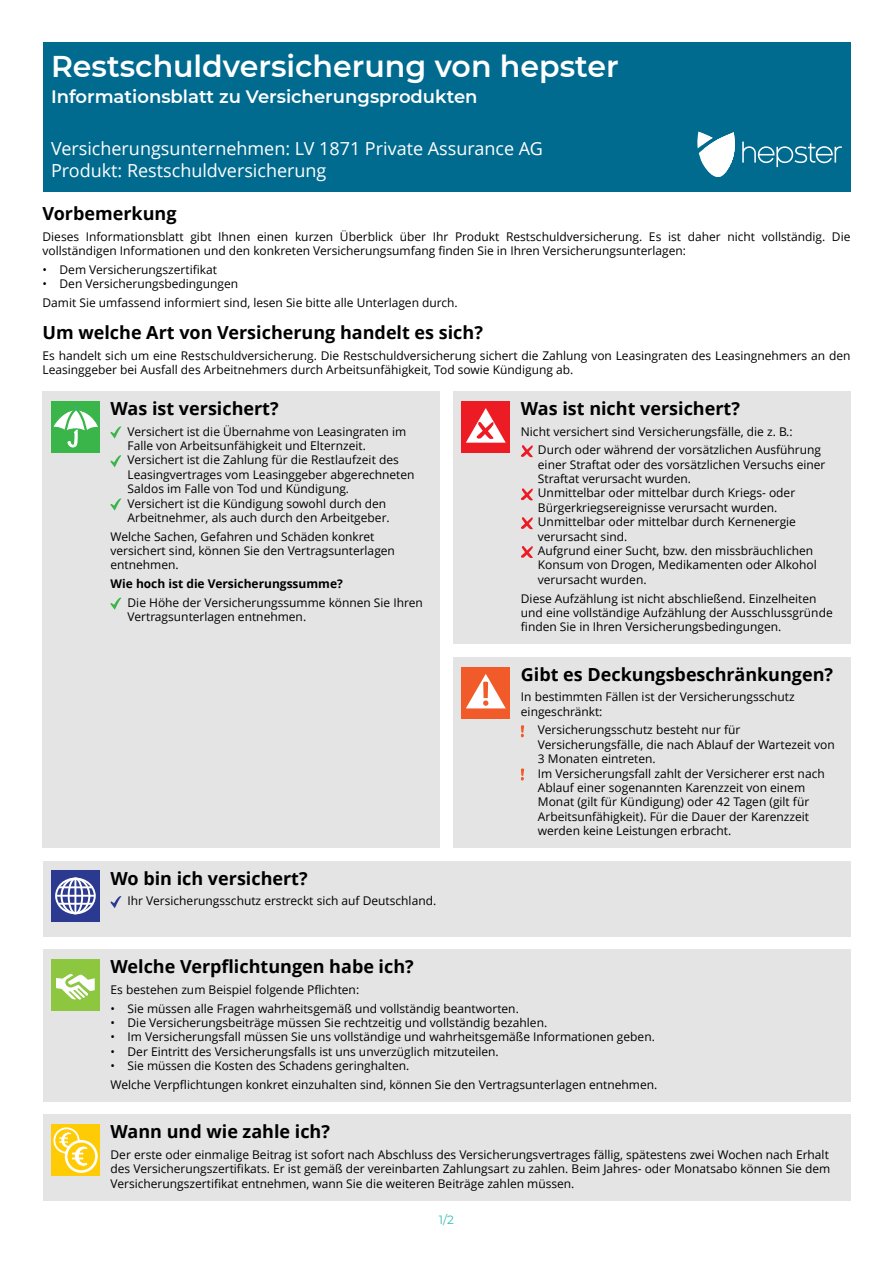
<style>
.page{position:relative;width:893px;height:1263px;background:#fff}
.page>*{position:absolute;margin:0;border:0;box-sizing:border-box;transform-origin:0 0}
.t1{font:600 30px "Montserrat";color:#fff}
.t2{font:700 18px "Open Sans";color:#000}
.t3{font:18px "Open Sans";color:#fff}
.t4{font:600 18px "Montserrat";color:#fff}
.t5{font:12px/14.4px "Open Sans";color:#000}
.t6{font:700 12px "Open Sans";color:#000}
.t7{font:12px "Montserrat";color:#36bdb3}
</style>
<div class="page">
<div style="left:43px;top:43px;width:807px;height:149px;background:#006b8f"></div>
<svg style="left:697px;top:132px;width:38px;height:45px"></svg>
<svg style="left:742px;top:142px;width:100px;height:25px"></svg>
<div style="left:43px;top:391px;width:397px;height:457px;background:#e4e4e4"></div>
<div style="left:51px;top:401px;width:49px;height:51px;background:#39b54a"></div>
<svg style="left:53px;top:405px;width:45px;height:42px"></svg>
<svg style="left:111px;top:426px;width:10px;height:12px"></svg>
<svg style="left:111px;top:455px;width:10px;height:12px"></svg>
<svg style="left:111px;top:498px;width:10px;height:12px"></svg>
<svg style="left:111px;top:598px;width:10px;height:12px"></svg>
<div style="left:453px;top:391px;width:397px;height:457px;background:#e4e4e4"></div>
<div style="left:461px;top:401px;width:49px;height:51px;background:#ed1c24"></div>
<svg style="left:466px;top:408px;width:40px;height:35px"></svg>
<svg style="left:521px;top:445px;width:12px;height:12px"></svg>
<svg style="left:521px;top:488px;width:12px;height:12px"></svg>
<svg style="left:521px;top:517px;width:12px;height:12px"></svg>
<svg style="left:521px;top:546px;width:12px;height:12px"></svg>
<div style="left:453px;top:644px;width:397px;height:13px;background:#fff"></div>
<div style="left:461px;top:667px;width:49px;height:51px;background:#f15a29"></div>
<svg style="left:466px;top:674px;width:40px;height:34px"></svg>
<svg style="left:521px;top:725px;width:3px;height:12px"></svg>
<svg style="left:521px;top:768px;width:3px;height:12px"></svg>
<div style="left:43px;top:860px;width:807px;height:76px;background:#e4e4e4"></div>
<svg style="left:51px;top:871px;width:49px;height:51px;background:#424e9c"></svg>
<div style="left:55px;top:878px;width:41px;height:36px;border:2px solid #fff;border-radius:50%"></div>
<div style="left:61px;top:878px;width:29px;height:36px;border:2px solid #fff;border-radius:50%"></div>
<div style="left:68px;top:878px;width:15px;height:36px;border:2px solid #fff;border-radius:50%"></div>
<hr style="left:74px;top:878px;width:2px;height:36px;background:#fff">
<hr style="left:59px;top:886px;width:34px;height:2px;background:#fff">
<hr style="left:59px;top:903px;width:34px;height:2px;background:#fff">
<hr style="left:56px;top:895px;width:39px;height:2px;background:#fff">
<svg style="left:111px;top:896px;width:10px;height:12px"></svg>
<div style="left:43px;top:949px;width:807px;height:152px;background:#e4e4e4"></div>
<div style="left:51px;top:960px;width:49px;height:51px;background:#8dc63f"></div>
<svg style="left:56px;top:974px;width:39px;height:26px"></svg>
<div style="left:43px;top:1114px;width:807px;height:86px;background:#e4e4e4"></div>
<div style="left:51px;top:1124px;width:49px;height:51px;background:#ffcb05"></div>
<svg style="left:53px;top:1127px;width:27px;height:26px"></svg>
<svg style="left:65px;top:1140px;width:33px;height:33px"></svg>
<svg style="left:58px;top:1131px;width:31px;height:36px"></svg>
<p class="t1" style="left:51px;top:45px;width:569px">Restschuldversicherung von hepster</p>
<p class="t4" style="left:51px;top:84px;width:428px">Informationsblatt zu Versicherungsprodukten</p>
<p class="t3" style="left:51px;top:137px;width:493px">Versicherungsunternehmen: LV 1871 Private Assurance AG</p>
<p class="t3" style="left:51px;top:158px;width:277px">Produkt: Restschuldversicherung</p>
<p class="t2" style="left:43px;top:201px;width:136px">Vorbemerkung</p>
<p class="t5" style="left:43px;top:229px;width:809px">Dieses Informationsblatt gibt Ihnen einen kurzen Überblick über Ihr Produkt Restschuldversicherung. Es ist daher nicht vollständig. Die vollständigen Informationen und den konkreten Versicherungsumfang finden Sie in Ihren Versicherungsunterlagen:</p>
<p class="t5" style="left:43px;top:262px;width:6px">•</p>
<p class="t5" style="left:60px;top:262px;width:159px">Dem Versicherungszertifikat</p>
<p class="t5" style="left:43px;top:276px;width:6px">•</p>
<p class="t5" style="left:60px;top:276px;width:180px">Den Versicherungsbedingungen</p>
<p class="t5" style="left:43px;top:295px;width:417px">Damit Sie umfassend informiert sind, lesen Sie bitte alle Unterlagen durch.</p>
<p class="t2" style="left:43px;top:320px;width:442px">Um welche Art von Versicherung handelt es sich?</p>
<p class="t5" style="left:43px;top:348px;width:809px">Es handelt sich um eine Restschuldversicherung. Die Restschuldversicherung sichert die Zahlung von Leasingraten des Leasingnehmers an den<br>Leasinggeber bei Ausfall des Arbeitnehmers durch Arbeitsunfähigkeit, Tod sowie Kündigung ab.</p>
<p class="t2" style="left:111px;top:396px;width:170px">Was ist versichert?</p>
<p class="t5" style="left:128px;top:424px;width:280px">Versichert ist die Übernahme von Leasingraten im<br>Falle von Arbeitsunfähigkeit und Elternzeit.</p>
<p class="t5" style="left:128px;top:453px;width:288px">Versichert ist die Zahlung für die Restlaufzeit des<br>Leasingvertrages vom Leasinggeber abgerechneten<br>Saldos im Falle von Tod und Kündigung.</p>
<p class="t5" style="left:128px;top:496px;width:264px">Versichert ist die Kündigung sowohl durch den<br>Arbeitnehmer, als auch durch den Arbeitgeber.</p>
<p class="t5" style="left:111px;top:529px;width:286px">Welche Sachen, Gefahren und Schäden konkret versichert sind, können Sie den Vertragsunterlagen entnehmen.</p>
<p class="t6" style="left:111px;top:575px;width:234px">Wie hoch ist die Versicherungssumme?</p>
<p class="t5" style="left:128px;top:595px;width:297px">Die Höhe der Versicherungssumme können Sie Ihren<br>Vertragsunterlagen entnehmen.</p>
<p class="t2" style="left:521px;top:396px;width:221px">Was ist nicht versichert?</p>
<p class="t5" style="left:521px;top:424px;width:273px">Nicht versichert sind Versicherungsfälle, die z. B.:</p>
<p class="t5" style="left:538px;top:442px;width:289px">Durch oder während der vorsätzlichen Ausführung einer Straftat oder des vorsätzlichen Versuchs einer<br>Straftat verursacht wurden.</p>
<p class="t5" style="left:538px;top:486px;width:259px">Unmittelbar oder mittelbar durch Kriegs- oder<br>Bürgerkriegsereignisse verursacht wurden.</p>
<p class="t5" style="left:538px;top:514px;width:260px">Unmittelbar oder mittelbar durch Kernenergie verursacht sind.</p>
<p class="t5" style="left:538px;top:543px;width:280px">Aufgrund einer Sucht, bzw. den missbräuchlichen<br>Konsum von Drogen, Medikamenten oder Alkohol verursacht wurden.</p>
<p class="t5" style="left:521px;top:591px;width:313px">Diese Aufzählung ist nicht abschließend. Einzelheiten und eine vollständige Aufzählung der Ausschlussgründe finden Sie in Ihren Versicherungsbedingungen.</p>
<p class="t2" style="left:521px;top:661px;width:314px">Gibt es Deckungsbeschränkungen?</p>
<p class="t5" style="left:521px;top:689px;width:275px">In bestimmten Fällen ist der Versicherungsschutz eingeschränkt:</p>
<p class="t5" style="left:538px;top:722px;width:298px">Versicherungsschutz besteht nur für<br>Versicherungsfälle, die nach Ablauf der Wartezeit von<br>3 Monaten eintreten.</p>
<p class="t5" style="left:538px;top:766px;width:288px">Im Versicherungsfall zahlt der Versicherer erst nach Ablauf einer sogenannten Karenzzeit von einem Monat (gilt für Kündigung) oder 42 Tagen (gilt für Arbeitsunfähigkeit). Für die Dauer der Karenzzeit werden keine Leistungen erbracht.</p>
<p class="t2" style="left:111px;top:865px;width:199px">Wo bin ich versichert?</p>
<p class="t5" style="left:128px;top:893px;width:310px">Ihr Versicherungsschutz erstreckt sich auf Deutschland.</p>
<p class="t2" style="left:111px;top:954px;width:305px">Welche Verpflichtungen habe ich?</p>
<p class="t5" style="left:111px;top:982px;width:250px">Es bestehen zum Beispiel folgende Pflichten:</p>
<p class="t5" style="left:111px;top:1001px;width:6px">•</p>
<p class="t5" style="left:128px;top:1001px;width:393px">Sie müssen alle Fragen wahrheitsgemäß und vollständig beantworten.</p>
<p class="t5" style="left:111px;top:1015px;width:6px">•</p>
<p class="t5" style="left:128px;top:1015px;width:421px">Die Versicherungsbeiträge müssen Sie rechtzeitig und vollständig bezahlen.</p>
<p class="t5" style="left:111px;top:1029px;width:6px">•</p>
<p class="t5" style="left:128px;top:1029px;width:529px">Im Versicherungsfall müssen Sie uns vollständige und wahrheitsgemäße Informationen geben.</p>
<p class="t5" style="left:111px;top:1044px;width:6px">•</p>
<p class="t5" style="left:128px;top:1044px;width:373px">Der Eintritt des Versicherungsfalls ist uns unverzüglich mitzuteilen.</p>
<p class="t5" style="left:111px;top:1058px;width:6px">•</p>
<p class="t5" style="left:128px;top:1058px;width:283px">Sie müssen die Kosten des Schadens geringhalten.</p>
<p class="t5" style="left:111px;top:1077px;width:548px">Welche Verpflichtungen konkret einzuhalten sind, können Sie den Vertragsunterlagen entnehmen.</p>
<p class="t2" style="left:111px;top:1119px;width:221px">Wann und wie zahle ich?</p>
<p class="t5" style="left:111px;top:1147px;width:721px;text-align:justify">Der erste oder einmalige Beitrag ist sofort nach Abschluss des Versicherungsvertrages fällig, spätestens zwei Wochen nach Erhalt des Versicherungszertifikats. Er ist gemäß der vereinbarten Zahlungsart zu zahlen. Beim Jahres- oder Monatsabo können Sie dem Versicherungszertifikat entnehmen, wann Sie die weiteren Beiträge zahlen müssen.</p>
<p class="t7" style="left:439px;top:1211px;width:17px">1/2</p>
</div>
